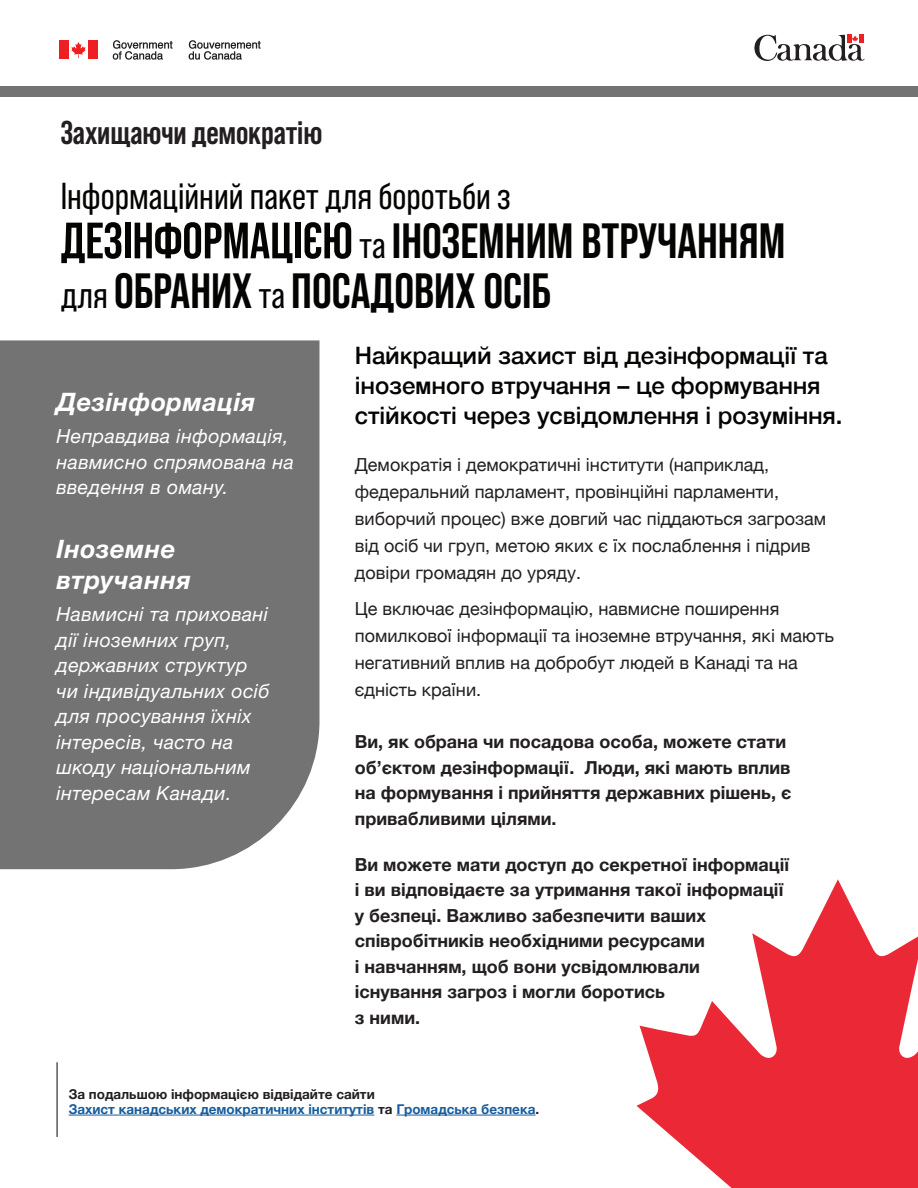
<style>
.page{position:relative;width:918px;height:1188px;background:#fff}
.page>*{position:absolute;margin:0;border:0;box-sizing:border-box;transform-origin:0 0}
.t1{font:700 49.5px/49.5px "Bebas Neue Pro";color:#040503}
.t2{font:37.5px "Bebas Neue Pro";color:#040503}
.t3{font:700 33px "Bebas Neue Pro";letter-spacing:-.005em;color:#231f20}
.t4{font:italic 700 25.5px/30.6px "Helvetica Neue";letter-spacing:.02em;color:#fff}
.t5{font:500 24px/30px "Helvetica Neue";letter-spacing:-.005em;color:#040503}
.t6{font:italic 19.5px/25.5px "Helvetica Neue";letter-spacing:.02em;color:#fff}
.t7{font:700 18px/25.5px "Helvetica Neue";color:#231f20}
.t8{font:18px/27px "Helvetica Neue";color:#231f20}
.t9{font:700 13.5px/15px "Helvetica Neue";color:#175d9e}
.s1{font-size:51px}
.s2{font-weight:400;font-size:37.5px}
.s3{color:#231f20}
</style>
<div class="page">
<svg style="left:754px;top:35px;width:111px;height:26px"></svg>
<div style="left:60px;top:41px;width:9px;height:18px;background:#ee1f23"></div>
<svg style="left:71px;top:42px;width:15px;height:16px"></svg>
<div style="left:88px;top:41px;width:9px;height:18px;background:#ee1f23"></div>
<svg style="left:113px;top:40px;width:60px;height:20px"></svg>
<svg style="left:189px;top:40px;width:72px;height:20px"></svg>
<div style="left:0;top:86px;width:918px;height:10px;background:#737373"></div>
<div style="left:0;top:340px;width:320px;height:529px;background:#737373"></div>
<hr style="left:69px;top:1115px;width:305px;height:1px;background:#175d9e">
<hr style="left:396px;top:1115px;width:140px;height:1px;background:#175d9e">
<hr style="left:57px;top:1062px;width:1px;height:75px;background:#231f20">
<svg style="left:637px;top:879px;width:281px;height:309px;fill:#eb2936"></svg>
<h3 class="t3" style="left:61px;top:113px;width:263px">Захищаючи демократію</h3>
<h2 class="t2" style="left:61px;top:175px;width:452px">Інформаційний пакет для боротьби з</h2>
<h1 class="t1" style="left:61px;top:216px;width:726px"><span class="s1">ДЕЗІНФОРМАЦІЄЮ</span> <span class="s2">та</span> ІНОЗЕМНИМ ВТРУЧАННЯМ <span class="s2">для</span> ОБРАНИХ <span class="s2">та</span> ПОСАДОВИХ ОСІБ</h1>
<h3 class="t4" style="left:57px;top:387px;width:200px">Дезінформація</h3>
<p class="t6" style="left:57px;top:425px;width:239px">Неправдива інформація, навмисно спрямована на введення в оману.</p>
<h3 class="t4" style="left:57px;top:535px;width:136px">Іноземне втручання</h3>
<p class="t6" style="left:57px;top:603px;width:215px">Навмисні та приховані дії іноземних груп, державних структур чи індивідуальних осіб для просування їхніх інтересів, часто на шкоду національним інтересам Канади.</p>
<h3 class="t5" style="left:355px;top:338px;width:489px">Найкращий захист від дезінформації та іноземного втручання – це формування стійкості через усвідомлення і розуміння.</h3>
<p class="t8" style="left:355px;top:452px;width:473px">Демократія і демократичні інститути (наприклад, федеральний парламент, провінційні парламенти, виборчий процес) вже довгий час піддаються загрозам від осіб чи груп, метою яких є їх послаблення і підрив довіри громадян до уряду.</p>
<p class="t8" style="left:355px;top:596px;width:481px">Це включає дезінформацію, навмисне поширення помилкової інформації та іноземне втручання, які мають негативний вплив на добробут людей в Канаді та на єдність країни.</p>
<p class="t7" style="left:355px;top:730px;width:438px">Ви, як обрана чи посадова особа, можете стати об’єктом дезінформації. Люди, які мають вплив на формування і прийняття державних рішень, є привабливими цілями.</p>
<p class="t7" style="left:355px;top:852px;width:436px">Ви можете мати доступ до секретної інформації і ви відповідаєте за утримання такої інформації у безпеці. Важливо забезпечити ваших співробітників необхідними ресурсами<br>і навчанням, щоб вони усвідомлювали існування загроз і могли боротись<br>з ними.</p>
<p class="t9" style="left:69px;top:1087px;width:472px"><span class="s3">За подальшою інформацією відвідайте сайти<br></span>Захист канадських демократичних інститутів <span class="s3">та</span> Громадська безпека<span class="s3">.</span></p>
</div>
